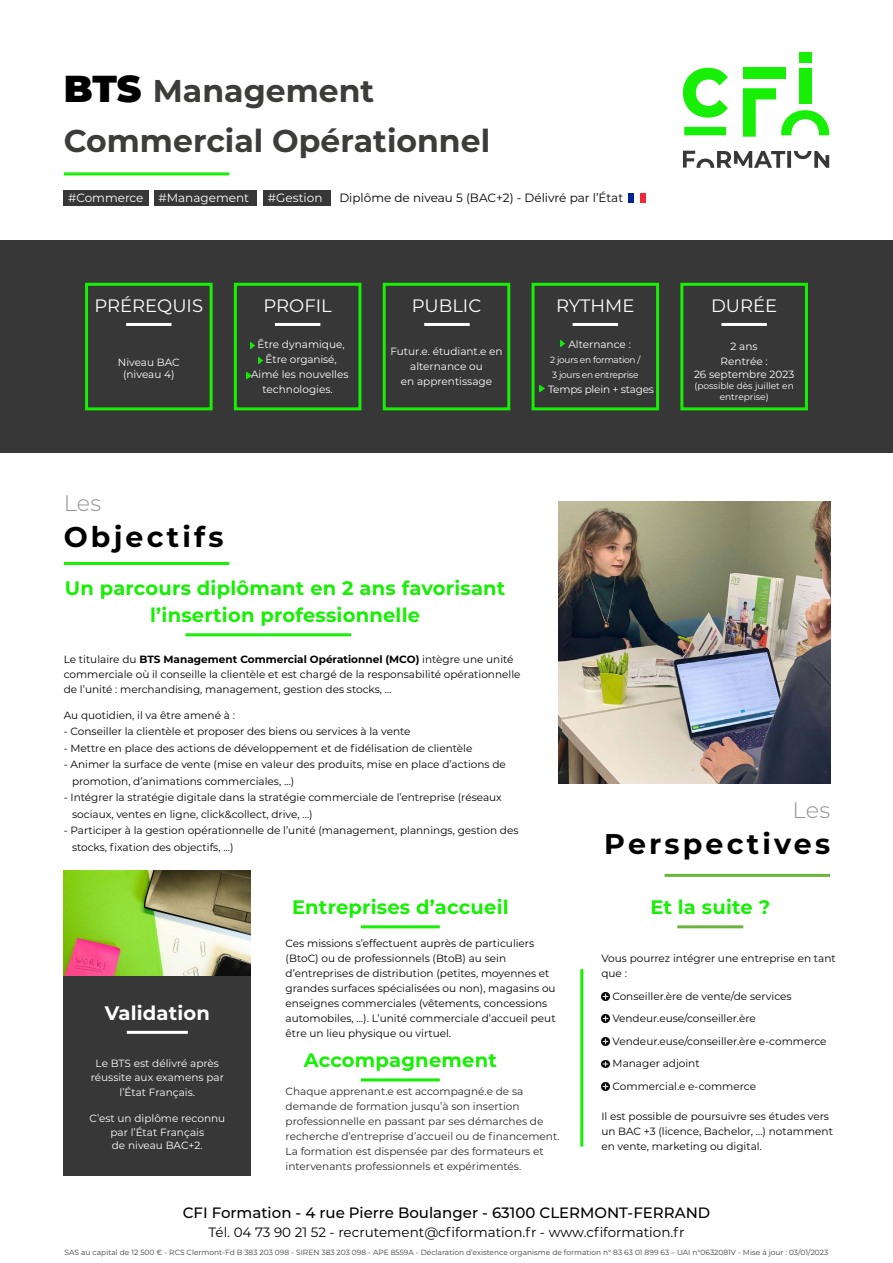
<style>
.page{position:relative;width:893px;height:1263px;background:#fff}
.page>*{position:absolute;margin:0;border:0;box-sizing:border-box;transform-origin:0 0}
.t1{font:700 31.5px/50.7px "Montserrat";color:#3c3c3b}
.t2{font:700 28.5px "Montserrat";letter-spacing:.11em;color:#000}
.t3{font:300 22.5px "Montserrat";letter-spacing:.005em;color:#929292}
.t4{font:700 19.5px/27px "Montserrat";letter-spacing:.01em;color:#17ef05;text-align:center}
.t5{font:700 19.5px "Montserrat";letter-spacing:.01em;color:#fff}
.t6{font:18px "Montserrat";color:#fff}
.t7{font:500 15px "Montserrat";color:#000}
.t8{font:13.5px "Montserrat";color:#000}
.t9{font:12px "Montserrat";color:#000}
.t10{font:12px "Montserrat";color:#fff}
.t11{font:10.5px/15px "Montserrat";color:#000}
.t12{font:10.5px/15px "Montserrat";color:#fff;text-align:center}
.t13{font:10.5px/15px "Montserrat";color:#282827}
.t14{font:10.5px "Montserrat";letter-spacing:-.02em;color:#fff}
.t15{font:9px/15px "Montserrat";letter-spacing:-.03em;color:#fff}
.t16{font:9px/10.8px "Montserrat";color:#fff;text-align:center}
.t17{font:7.5px "Montserrat";color:#3c3c3b}
.s1{font-weight:900;font-size:37.5px;color:#000}
.s2{font-weight:700}
</style>
<div class="page">
<div style="left:0;top:240px;width:893px;height:213px;background:#373737"></div>
<svg style="left:683px;top:68px;width:45px;height:50px"></svg>
<svg style="left:684px;top:127px;width:42px;height:8px"></svg>
<div style="left:743px;top:68px;width:42px;height:11px;background:#17ef06"></div>
<svg style="left:743px;top:88px;width:86px;height:49px"></svg>
<div style="left:799px;top:68px;width:13px;height:36px;background:#17ef06"></div>
<div style="left:799px;top:52px;width:13px;height:11px;background:#17ef06"></div>
<svg style="left:683px;top:151px;width:146px;height:17px"></svg>
<img style="left:558px;top:501px;width:272px;height:282px">
<img style="left:64px;top:871px;width:187px;height:105px">
<div style="left:64px;top:976px;width:187px;height:200px;background:#373737"></div>
<hr style="left:64px;top:172px;width:165px;height:3px;background:#17ef05">
<div style="left:85px;top:283px;width:128px;height:127px;border:3px solid #17ef05"></div>
<div style="left:234px;top:283px;width:127px;height:127px;border:3px solid #17ef05"></div>
<div style="left:383px;top:283px;width:127px;height:127px;border:3px solid #17ef05"></div>
<div style="left:531px;top:283px;width:128px;height:127px;border:3px solid #17ef05"></div>
<hr style="left:126px;top:323px;width:46px;height:3px;background:#fff">
<hr style="left:275px;top:323px;width:45px;height:3px;background:#fff">
<hr style="left:424px;top:323px;width:46px;height:3px;background:#fff">
<hr style="left:573px;top:323px;width:45px;height:3px;background:#fff">
<div style="left:680px;top:283px;width:128px;height:127px;border:3px solid #17ef05"></div>
<hr style="left:721px;top:323px;width:46px;height:3px;background:#fff">
<hr style="left:186px;top:633px;width:165px;height:3px;background:#17ef05">
<hr style="left:361px;top:1078px;width:79px;height:3px;background:#17ef05">
<hr style="left:580px;top:969px;width:3px;height:177px;background:#17ef05">
<hr style="left:64px;top:562px;width:165px;height:3px;background:#17ef05">
<hr style="left:665px;top:874px;width:165px;height:3px;background:#6bb53e">
<svg style="left:251px;top:343px;width:4px;height:5px"></svg>
<svg style="left:259px;top:358px;width:4px;height:5px"></svg>
<svg style="left:247px;top:373px;width:4px;height:5px"></svg>
<hr style="left:677px;top:925px;width:66px;height:3px;background:#6bb53e">
<hr style="left:361px;top:925px;width:79px;height:3px;background:#17ef05">
<hr style="left:127px;top:1031px;width:61px;height:3px;background:#fff">
<svg style="left:602px;top:1038px;width:7px;height:7px"></svg>
<svg style="left:602px;top:1060px;width:7px;height:8px"></svg>
<svg style="left:602px;top:1083px;width:7px;height:7px"></svg>
<svg style="left:602px;top:993px;width:7px;height:7px"></svg>
<svg style="left:602px;top:1014px;width:7px;height:8px"></svg>
<div style="left:64px;top:190px;width:85px;height:16px;background:#373737"></div>
<div style="left:154px;top:190px;width:103px;height:16px;background:#373737"></div>
<img style="left:628px;top:194px;width:17px;height:8px">
<svg style="left:560px;top:341px;width:5px;height:5px"></svg>
<svg style="left:540px;top:386px;width:4px;height:5px"></svg>
<div style="left:264px;top:190px;width:67px;height:16px;background:#373737"></div>
<h1 class="t1" style="left:64px;top:64px;width:428px"><span class="s1">BTS</span> Management<br>Commercial Opérationnel</h1>
<p class="t10" style="left:68px;top:190px;width:77px">#Commerce</p>
<p class="t10" style="left:158px;top:190px;width:92px">#Management</p>
<p class="t9" style="left:339px;top:190px;width:285px">Diplôme de niveau 5 (BAC+2) - Délivré par l’État</p>
<p class="t10" style="left:268px;top:190px;width:56px">#Gestion</p>
<h3 class="t6" style="left:94px;top:293px;width:110px">PRÉREQUIS</h3>
<h3 class="t6" style="left:263px;top:293px;width:70px">PROFIL</h3>
<h3 class="t6" style="left:412px;top:293px;width:71px">PUBLIC</h3>
<h3 class="t6" style="left:556px;top:293px;width:80px">RYTHME</h3>
<p class="t12" style="left:118px;top:355px;width:63px;line-height:12.6px">Niveau BAC (niveau 4)</p>
<p class="t12" style="left:251px;top:337px;width:99px">Être dynamique,<br>Être organisé,<br>Aimé les nouvelles technologies.</p>
<p class="t12" style="left:390px;top:344px;width:114px">Futur.e. étudiant.e en alternance ou<br>en apprentissage</p>
<h3 class="t3" style="left:64px;top:487px;width:39px">Les</h3>
<h2 class="t2" style="left:64px;top:516px;width:161px">Objectifs</h2>
<h3 class="t4" style="left:65px;top:574px;width:442px">Un parcours diplômant en 2 ans favorisant l’insertion professionnelle</h3>
<p class="t12" style="left:568px;top:336px;width:64px">Alternance :</p>
<p class="t15" style="left:550px;top:352px;width:92px">2 jours en formation /<br>3 jours en entreprise</p>
<p class="t14" style="left:548px;top:382px;width:107px">Temps plein + stages</p>
<h3 class="t6" style="left:711px;top:293px;width:68px">DURÉE</h3>
<p class="t12" style="left:721px;top:338px;width:49px;line-height:15.6px">2 ans<br>Rentrée :</p>
<p class="t12" style="left:694px;top:366px;width:102px">26 septembre 2023</p>
<p class="t16" style="left:694px;top:380px;width:101px">(possible dès juillet en entreprise)</p>
<p class="t11" style="left:64px;top:652px;width:458px">Le titulaire du <span class="s2">BTS Management Commercial Opérationnel (MCO)</span> intègre une unité commerciale où il conseille la clientèle et est chargé de la responsabilité opérationnelle de l’unité : merchandising, management, gestion des stocks, …</p>
<p class="t11" style="left:64px;top:707px;width:173px">Au quotidien, il va être amené à :</p>
<p class="t11" style="left:64px;top:724px;width:348px">- Conseiller la clientèle et proposer des biens ou services à la vente</p>
<p class="t11" style="left:64px;top:740px;width:410px">- Mettre en place des actions de développement et de fidélisation de clientèle</p>
<p class="t11" style="left:72px;top:756px;width:435px;line-height:16.5px;text-indent:-8px">- Animer la surface de vente (mise en valeur des produits, mise en place d’actions de promotion, d’animations commerciales, …)</p>
<p class="t11" style="left:72px;top:789px;width:431px;line-height:16.5px;text-indent:-8px">- Intégrer la stratégie digitale dans la stratégie commerciale de l’entreprise (réseaux sociaux, ventes en ligne, click&amp;collect, drive, …)</p>
<p class="t11" style="left:72px;top:822px;width:448px;line-height:16.5px;text-indent:-8px">- Participer à la gestion opérationnelle de l’unité (management, plannings, gestion des stocks, fixation des objectifs, ...)</p>
<h3 class="t3" style="left:792px;top:795px;width:39px">Les</h3>
<h2 class="t2" style="left:604px;top:824px;width:227px">Perspectives</h2>
<h3 class="t5" style="left:105px;top:999px;width:107px">Validation</h3>
<p class="t12" style="left:91px;top:1056px;width:135px;line-height:13.5px">Le BTS est délivré après réussite aux examens par</p>
<p class="t12" style="left:119px;top:1084px;width:77px">l’État Français.</p>
<p class="t12" style="left:89px;top:1111px;width:137px;line-height:13.5px">C’est un diplôme reconnu par l’État Français<br>de niveau BAC+2.</p>
<h3 class="t4" style="left:292px;top:893px;width:218px">Entreprises d’accueil</h3>
<h3 class="t4" style="left:650px;top:893px;width:121px">Et la suite ?</h3>
<p class="t11" style="left:286px;top:936px;width:272px">Ces missions s’effectuent auprès de particuliers (BtoC) ou de professionnels (BtoB) au sein d’entreprises de distribution (petites, moyennes et grandes surfaces spécialisées ou non), magasins ou enseignes commerciales (vêtements, concessions automobiles, …). L’unité commerciale d’accueil peut être un lieu physique ou virtuel.</p>
<p class="t11" style="left:601px;top:951px;width:236px">Vous pourrez intégrer une entreprise en tant que :</p>
<p class="t11" style="left:612px;top:984px;width:216px;line-height:22.5px">Conseiller.ère de vente/de services<br>Vendeur.euse/conseiller.ère<br>Vendeur.euse/conseiller.ère e-commerce<br>Manager adjoint<br>Commercial.e e-commerce</p>
<p class="t11" style="left:601px;top:1108px;width:233px">Il est possible de poursuivre ses études vers un BAC +3 (licence, Bachelor, ...) notamment en vente, marketing ou digital.</p>
<h3 class="t4" style="left:304px;top:1046px;width:195px">Accompagnement</h3>
<p class="t13" style="left:286px;top:1083px;width:275px">Chaque apprenant.e est accompagné.e de sa demande de formation jusqu’à son insertion professionnelle en passant par ses démarches de recherche d’entreprise d’accueil ou de financement.<br>La formation est dispensée par des formateurs et intervenants professionnels et expérimentés.</p>
<h3 class="t7" style="left:183px;top:1202px;width:529px">CFI Formation - 4 rue Pierre Boulanger - 63100 CLERMONT-FERRAND</h3>
<p class="t8" style="left:209px;top:1223px;width:477px">Tél. 04 73 90 21 52 - recrutement@cfiformation.fr - www.cfiformation.fr</p>
<p class="t17" style="left:65px;top:1248px;width:765px">SAS au capital de 12 500 € - RCS Clermont-Fd B 383 203 098 - SIREN 383 203 098 - APE 8559A - Déclaration d’existence organisme de formation n° 83 63 01 899 63 – UAI n°0632081V - Mise à jour : 03/01/2023</p>
</div>
